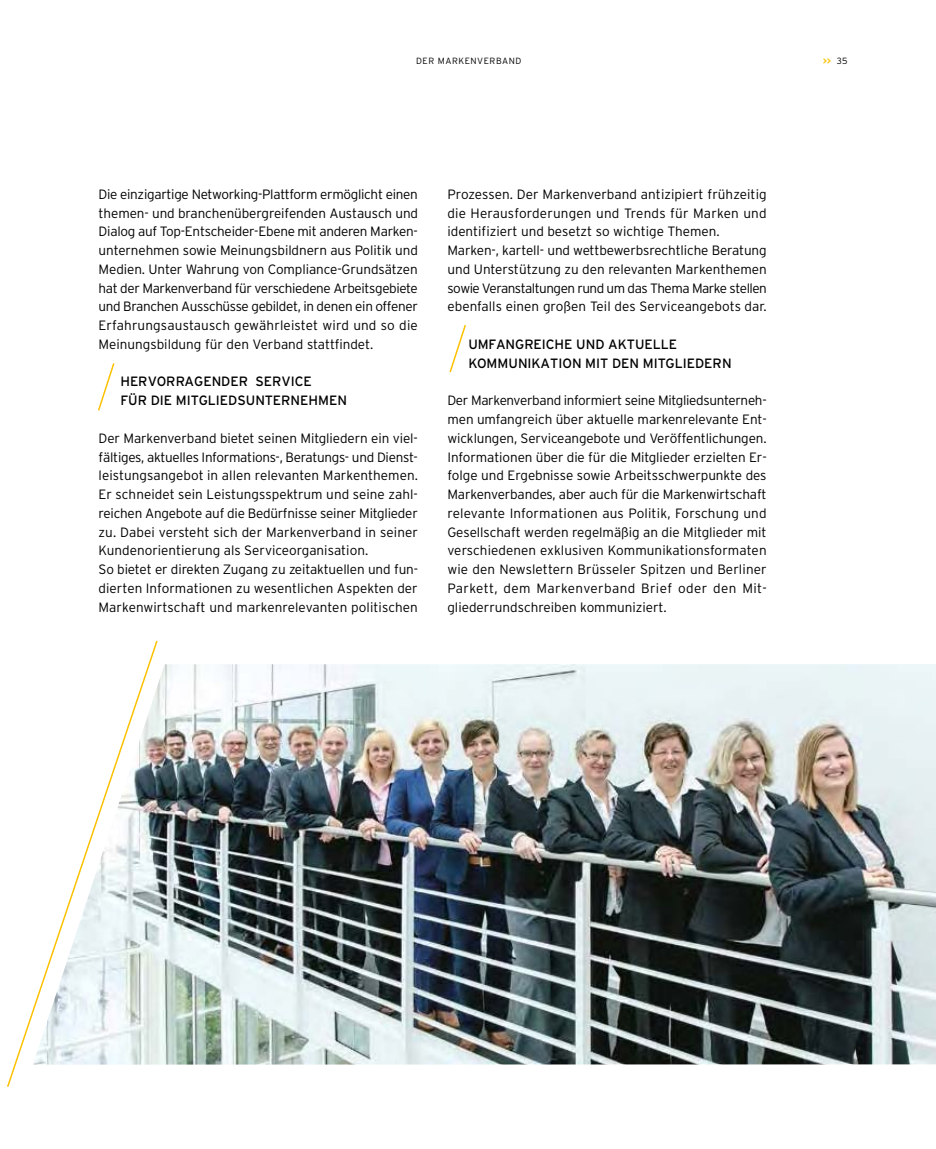
<style>
.page{position:relative;width:936px;height:1149px;background:#fff}
.page>*{position:absolute;margin:0;border:0;box-sizing:border-box;transform-origin:0 0}
.t1{font:300 13.5px/18.8px "Interstate";color:#000;text-align:justify}
.t2{font:13.5px/18.8px "Interstate";color:#000}
.t3{font:300 9px "Interstate";letter-spacing:.06em;color:#000}
.t4{font:700 9px "Interstate";color:#fdc100}
.s1{font-weight:300;color:#000}
</style>
<div class="page">
<img style="left:7px;top:664px;width:928px;height:423px">
<img style="left:7px;top:325px;width:460px;height:632px">
<p class="t3" style="left:416px;top:56px;width:107px">DER MARKENVERBAND</p>
<p class="t4" style="left:823px;top:56px;width:26px">&gt;&gt; <span class="s1">35</span></p>
<p class="t1" style="left:99px;top:184px;width:321px">Die einzigartige Networking-Plattform ermöglicht einen themen- und branchenübergreifenden Austausch und Dialog auf Top-Entscheider-Ebene mit anderen Marken&shy;unternehmen sowie Meinungsbildnern aus Politik und Medien. Unter Wahrung von Compliance-Grundsätzen hat der Markenverband für verschiedene Arbeitsgebiete und Branchen Ausschüsse gebildet, in denen ein offener Erfahrungsaustausch gewährleistet wird und so die Meinungsbildung für den Verband stattfindet.</p>
<p class="t2" style="left:120px;top:372px;width:228px">HERVORRAGENDER SERVICE<br>FÜR DIE MITGLIEDSUNTERNEHMEN</p>
<p class="t1" style="left:99px;top:428px;width:321px;text-align:left">Der Markenverband bietet seinen Mitgliedern ein viel&shy;fältiges, aktuelles Informations-, Beratungs- und Dienst&shy;leistungsangebot in allen relevanten Markenthemen.<br>Er schneidet sein Leistungsspektrum und seine zahl&shy;reichen Angebote auf die Bedürfnisse seiner Mitglieder zu. Dabei versteht sich der Markenverband in seiner Kundenorientierung als Serviceorganisation.<br>So bietet er direkten Zugang zu zeitaktuellen und fun&shy;dierten Informationen zu wesentlichen Aspekten der Markenwirtschaft und markenrelevanten politischen</p>
<p class="t1" style="left:447px;top:184px;width:321px;text-align:left">Prozessen. Der Markenverband antizipiert frühzeitig die Herausforderungen und Trends für Marken und identifiziert und besetzt so wichtige Themen.<br>Marken-, kartell- und wettbewerbsrechtliche Beratung und Unterstützung zu den relevanten Markenthemen sowie Veranstaltungen rund um das Thema Marke stellen ebenfalls einen großen Teil des Serviceangebots dar.</p>
<p class="t2" style="left:468px;top:334px;width:265px">UMFANGREICHE UND AKTUELLE<br>KOMMUNIKATION MIT DEN MITGLIEDERN</p>
<p class="t1" style="left:447px;top:391px;width:321px">Der Markenverband informiert seine Mitgliedsunterneh&shy;men umfangreich über aktuelle markenrelevante Ent&shy;wicklungen, Serviceangebote und Veröffentlichungen.<br>Informationen über die für die Mitglieder erzielten Er&shy;folge und Ergebnisse sowie Arbeitsschwerpunkte des Markenverbandes, aber auch für die Markenwirtschaft relevante Informationen aus Politik, Forschung und Gesellschaft werden regelmäßig an die Mitglieder mit verschiedenen exklusiven Kommunikationsformaten wie den Newslettern Brüsseler Spitzen und Berliner Parkett, dem Markenverband Brief oder den Mit&shy;gliederrundschreiben kommuniziert.</p>
</div>
